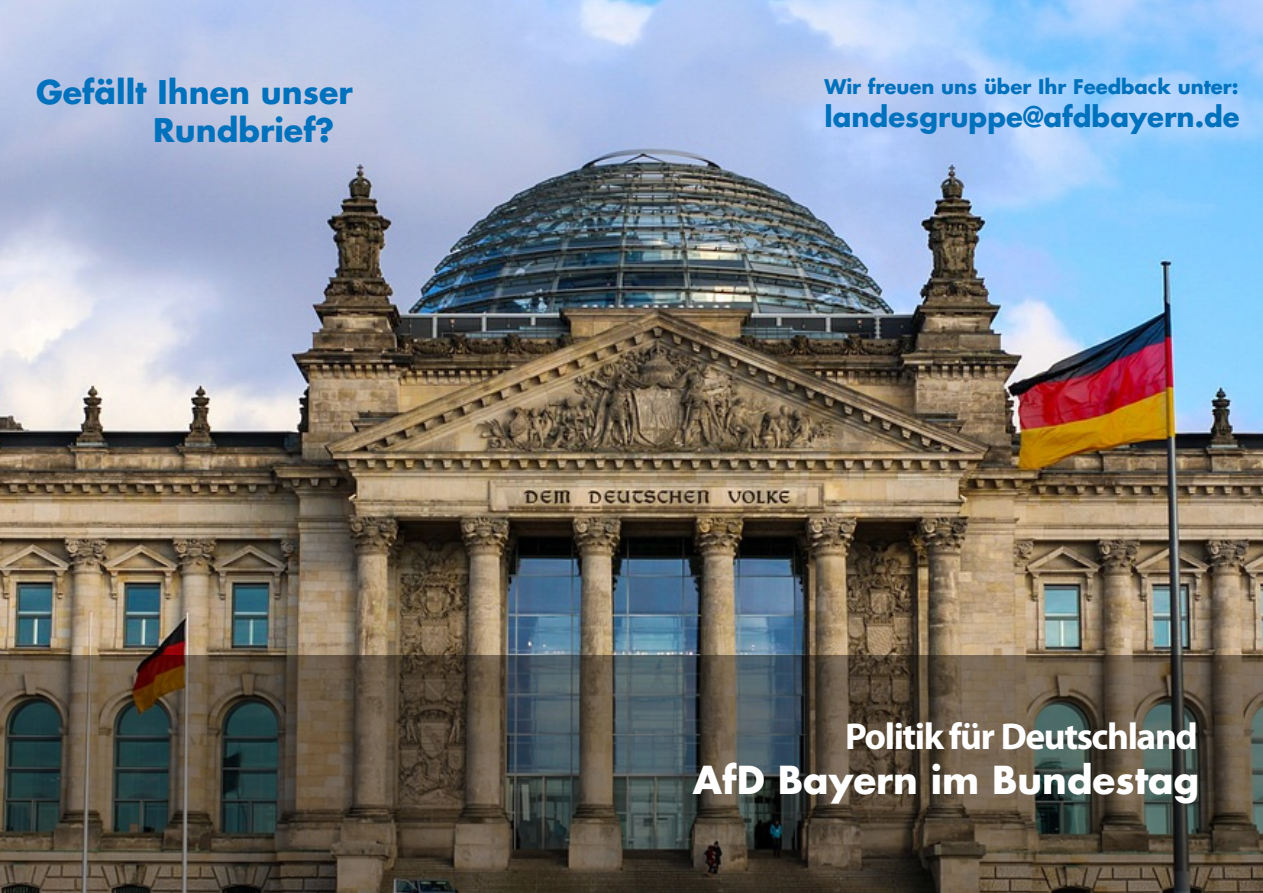
<style>
.page{position:relative;width:1263px;height:893px;background:#fff}
.page>*{position:absolute;margin:0;border:0;box-sizing:border-box;transform-origin:0 0}
.t1{font:700 37.5px "Myriad Pro";letter-spacing:-.04em;color:#fff}
.t2{font:700 37.5px "Futura Std";color:#fff}
.t3{font:700 31.65px/38.1px "Futura Std";color:#0071bc}
.t4{font:700 27.6px "Futura Std";color:#0071bc}
.t5{font:700 19.65px "Futura Std";color:#0071bc}
</style>
<div class="page">
<img style="left:0;top:0;width:1263px;height:893px">
<img style="left:1px;top:655px;width:1262px;height:238px">
<h2 class="t3" style="left:153px;top:74px;width:201px;text-indent:-117px">Gefällt Ihnen unser<br>Rundbrief?</h2>
<p class="t5" style="left:824px;top:78px;width:416px">Wir freuen uns über Ihr Feedback unter:</p>
<h3 class="t4" style="left:824px;top:104px;width:417px">landesgruppe@afdbayern.de</h3>
<h1 class="t1" style="left:845px;top:721px;width:354px">Politik für Deutschland</h1>
<h1 class="t2" style="left:693px;top:763px;width:508px">AfD Bayern im Bundestag</h1>
</div>
